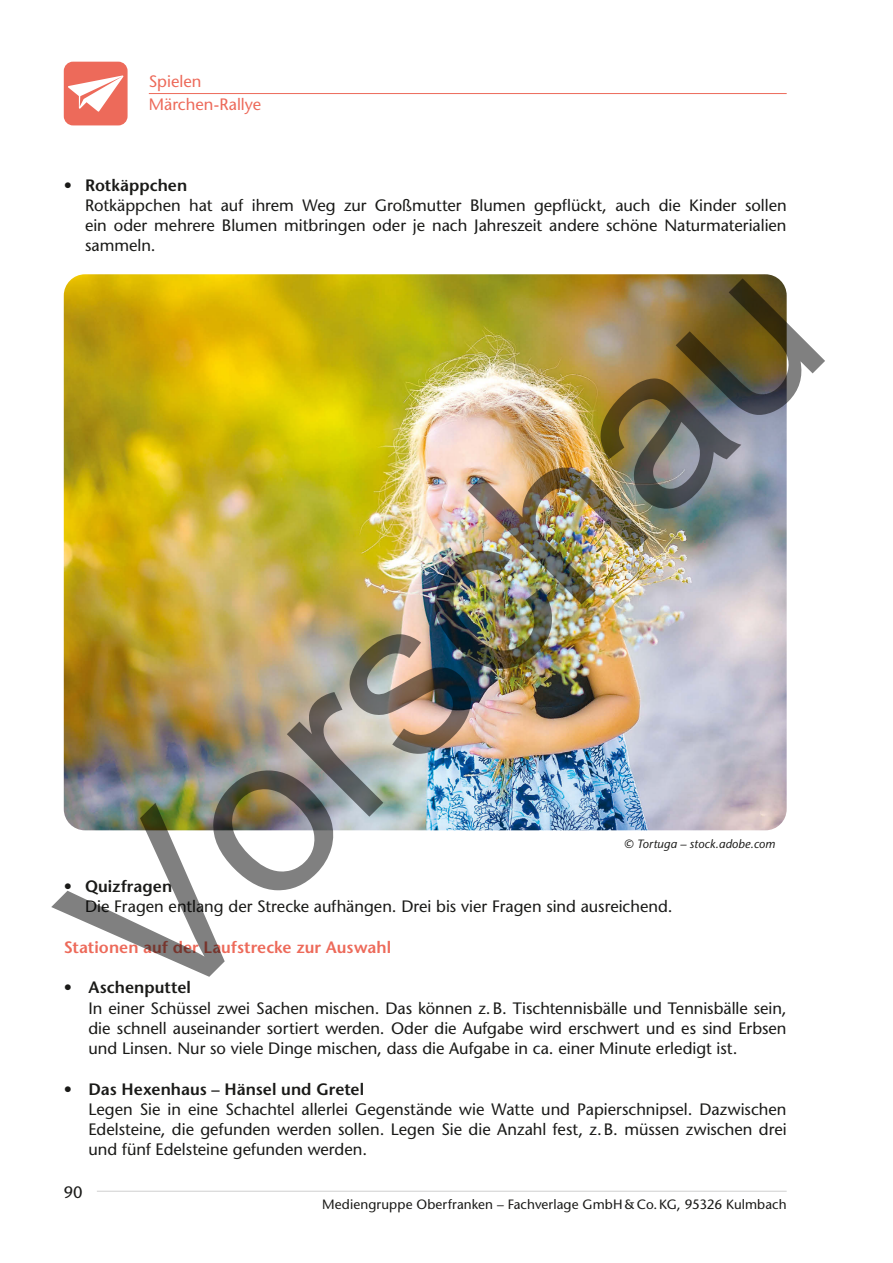
<style>
.page{position:relative;width:893px;height:1263px;background:#fff}
.page>*{position:absolute;margin:0;border:0;box-sizing:border-box;transform-origin:0 0}
.t1{font:225px "Arial";color:rgb(0 0 0/.5)}
.t2{font:500 16.5px/20.2px "Stone Sans Std";color:#1a1a18}
.t3{font:600 16.5px "Stone Sans Std";color:#1a1a18}
.t4{font:600 16.5px "Stone Sans Std";letter-spacing:.005em;color:#ed6a5a}
.t5{font:500 16.5px/22.5px "Stone Sans Std";color:#ed6a5a}
.t6{font:500 13.5px "Stone Sans Std";letter-spacing:.005em;color:#1a1a18}
.t7{font:italic 500 12px "Stone Sans Std";letter-spacing:.01em;color:#1a1a18}
.s1{font-weight:600}
</style>
<div class="page">
<hr style="left:97px;top:1191px;width:690px;height:1px;background:#cfd0d0">
<div style="left:60px;top:67px;width:51px;height:51px;background:linear-gradient(to bottom,#fff,#fff);border-radius:9px"></div>
<hr style="left:149px;top:93px;width:638px;height:1px;background:#ed6a5a">
<div style="left:65px;top:62px;width:62px;height:63px;background:#ed6a5a;border-radius:9px"></div>
<div style="left:64px;top:62px;width:64px;height:63px;border:2px solid #ed6a5a;border-radius:9px"></div>
<svg style="left:68px;top:75px;width:56px;height:37px"></svg>
<img style="left:64px;top:274px;width:723px;height:556px">
<p class="t5" style="left:149px;top:70px;width:114px">Spielen<br>Märchen-Rallye</p>
<p class="t2" style="left:85px;top:175px;width:703px;text-indent:-21px">• <span class="s1">Rotkäppchen<br></span>Rotkäppchen hat auf ihrem Weg zur Großmutter Blumen gepflückt, auch die Kinder sollen ein oder mehrere Blumen mit bringen oder je nach Jahreszeit andere schöne Naturmaterialien sammeln.</p>
<h1 class="t1" style="left:-1px;top:856px;width:952px;rotate:-45deg">Vorschau</h1>
<p class="t7" style="left:624px;top:836px;width:152px">© Tortuga – stock.adobe.com</p>
<p class="t2" style="left:85px;top:876px;width:589px;text-indent:-21px">• <span class="s1">Quizfragen<br></span>Die Fragen entlang der Strecke aufhängen. Drei bis vier Fragen sind ausreichend.</p>
<p class="t4" style="left:64px;top:937px;width:329px">Stationen auf der Laufstrecke zur Auswahl</p>
<p class="t3" style="left:64px;top:978px;width:129px">• Aschenputtel</p>
<p class="t2" style="left:89px;top:998px;width:700px;text-align:justify">In einer Schüssel zwei Sachen mischen. Das können z. B. Tischtennisbälle und Tennisbälle sein, die schnell auseinander sortiert werden. Oder die Aufgabe wird erschwert und es sind Erbsen und Linsen. Nur so viele Dinge mischen, dass die Aufgabe in ca. einer Minute erledigt ist.</p>
<p class="t3" style="left:64px;top:1079px;width:302px">• Das Hexenhaus – Hänsel und Gretel</p>
<p class="t2" style="left:89px;top:1099px;width:700px;text-align:justify">Legen Sie in eine Schachtel allerlei Gegenstände wie Watte und Papierschnipsel. Dazwischen Edelsteine, die gefunden werden sollen. Legen Sie die Anzahl fest, z. B. müssen zwischen drei und fünf Edelsteine gefunden werden.</p>
<p class="t2" style="left:64px;top:1182px;width:20px">90</p>
<p class="t6" style="left:322px;top:1196px;width:466px">Mediengruppe Oberfranken – Fachverlage GmbH &amp; Co. KG, 95326 Kulmbach</p>
</div>
